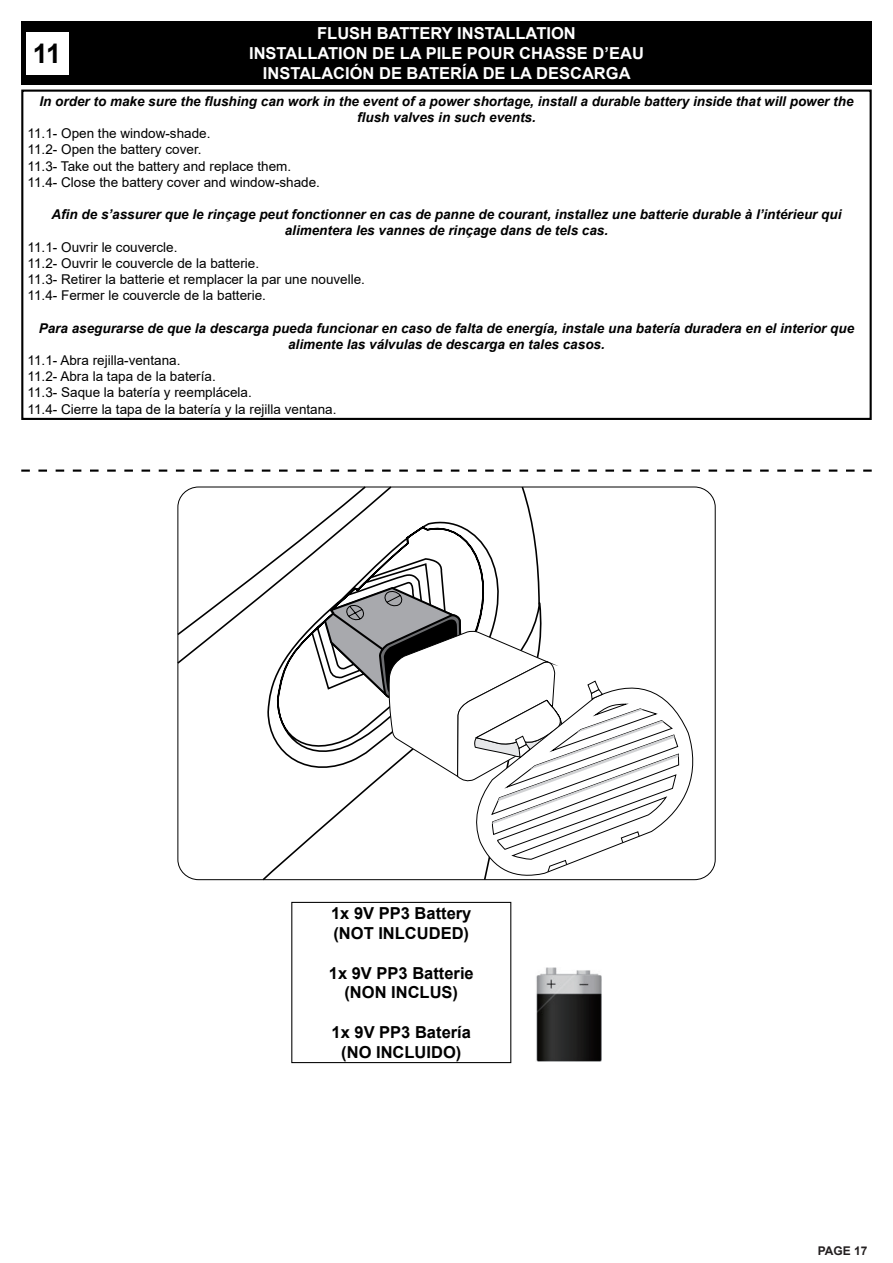
<style>
.page{position:relative;width:893px;height:1263px;background:#fff}
.page>*{position:absolute;margin:0;border:0;box-sizing:border-box;transform-origin:0 0}
.t1{font:700 27px "Arial";color:#000}
.t2{font:700 16.5px "Arial";color:#fff}
.t3{font:700 16.5px "Arial";color:#000}
.t4{font:italic 700 13.5px/16.2px "Arial";color:#000;text-align:center}
.t5{font:13.5px "Arial";color:#000}
.t6{font:700 12px "Arial";color:#231f20}
</style>
<div class="page">
<svg style="left:21px;top:469px;width:851px;height:3px"></svg>
<div style="left:21px;top:21px;width:851px;height:64px;background:#000"></div>
<div style="left:26px;top:32px;width:42px;height:42px;background:#fff"></div>
<div style="left:21px;top:90px;width:851px;height:330px;border:2px solid #000"></div>
<img style="left:536px;top:967px;width:66px;height:94px">
<div style="left:291px;top:902px;width:220px;height:161px;border:1px solid #000"></div>
<svg style="left:177px;top:486px;width:366px;height:395px"></svg>
<svg style="left:472px;top:715px;width:228px;height:165px"></svg>
<svg style="left:323px;top:586px;width:356px;height:287px"></svg>
<p class="t2" style="left:317px;top:22px;width:260px">FLUSH BATTERY INSTALLATION</p>
<p class="t2" style="left:249px;top:42px;width:396px">INSTALLATION DE LA PILE POUR CHASSE D’EAU</p>
<p class="t2" style="left:263px;top:62px;width:369px">INSTALACIÓN DE BATERÍA DE LA DESCARGA</p>
<p class="t1" style="left:33px;top:34px;width:30px">11</p>
<p class="t4" style="left:40px;top:93px;width:815px">In order to make sure the flushing can work in the event of a power shortage, install a durable battery inside that will power the flush valves in such events.</p>
<p class="t5" style="left:28px;top:124px;width:184px">11.1- Open the window-shade.</p>
<p class="t5" style="left:28px;top:140px;width:175px">11.2- Open the battery cover.</p>
<p class="t5" style="left:28px;top:157px;width:265px">11.3- Take out the battery and replace them.</p>
<p class="t5" style="left:28px;top:173px;width:294px">11.4- Close the battery cover and window-shade.</p>
<p class="t4" style="left:51px;top:207px;width:791px">Afin de s’assurer que le rinçage peut fonctionner en cas de panne de courant, installez une batterie durable à l’intérieur qui alimentera les vannes de rinçage dans de tels cas.</p>
<p class="t5" style="left:28px;top:238px;width:151px">11.1- Ouvrir le couvercle.</p>
<p class="t5" style="left:28px;top:254px;width:233px">11.2- Ouvrir le couvercle de la batterie.</p>
<p class="t5" style="left:28px;top:270px;width:339px">11.3- Retirer la batterie et remplacer la par une nouvelle.</p>
<p class="t5" style="left:28px;top:286px;width:240px">11.4- Fermer le couvercle de la batterie.</p>
<p class="t4" style="left:39px;top:320px;width:817px">Para asegurarse de que la descarga pueda funcionar en caso de falta de energía, instale una batería duradera en el interior que alimente las válvulas de descarga en tales casos.</p>
<p class="t5" style="left:28px;top:351px;width:154px">11.1- Abra rejilla-ventana.</p>
<p class="t5" style="left:28px;top:367px;width:190px">11.2- Abra la tapa de la batería.</p>
<p class="t5" style="left:28px;top:383px;width:226px">11.3- Saque la batería y reemplácela.</p>
<p class="t5" style="left:28px;top:400px;width:310px">11.4- Cierre la tapa de la batería y la rejilla ventana.</p>
<p class="t3" style="left:331px;top:902px;width:142px">1x 9V PP3 Battery</p>
<p class="t3" style="left:333px;top:921px;width:137px">(NOT INLCUDED)</p>
<p class="t3" style="left:329px;top:961px;width:146px">1x 9V PP3 Batterie</p>
<p class="t3" style="left:344px;top:981px;width:115px">(NON INCLUS)</p>
<p class="t3" style="left:332px;top:1020px;width:141px">1x 9V PP3 Batería</p>
<p class="t3" style="left:341px;top:1040px;width:122px">(NO INCLUIDO)</p>
<p class="t6" style="left:818px;top:1242px;width:51px">PAGE 17</p>
</div>
